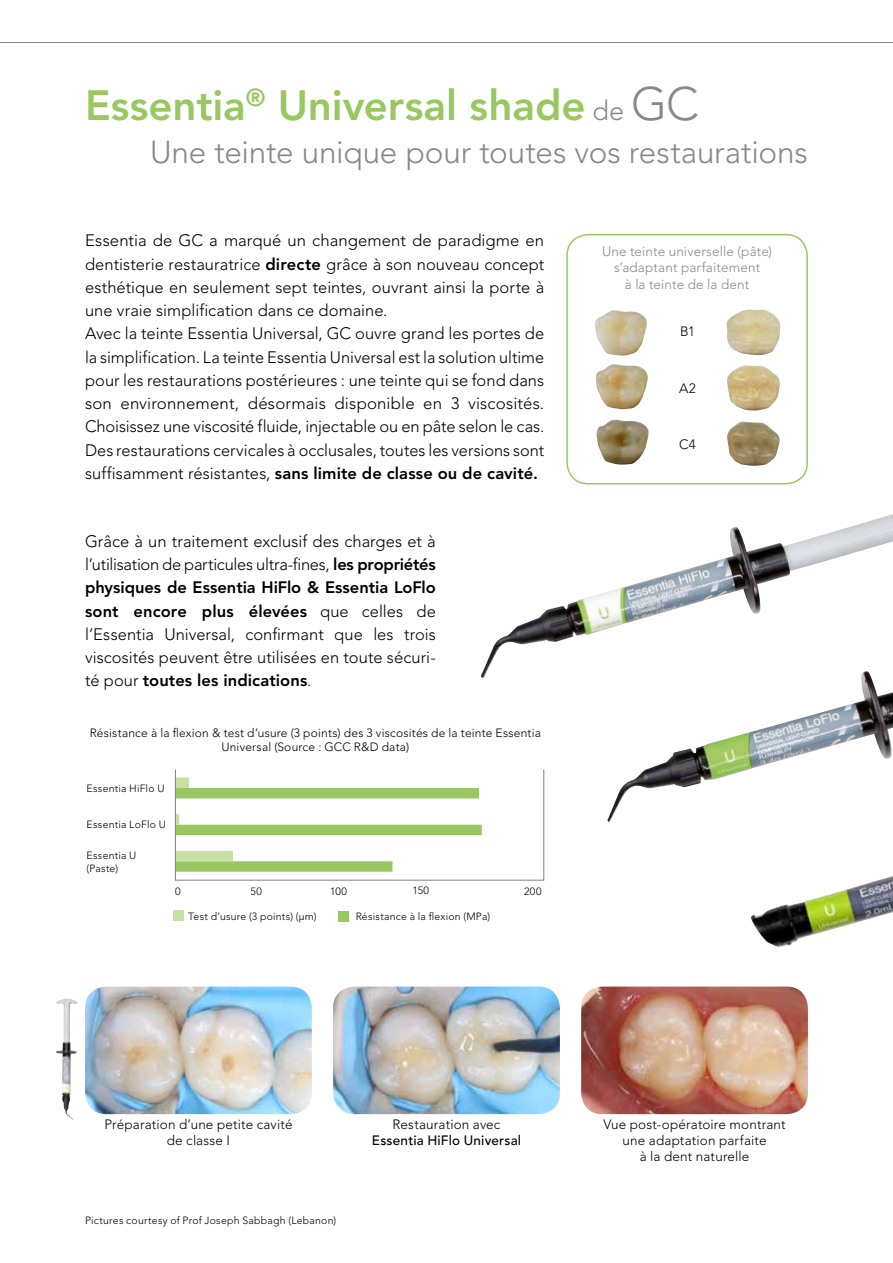
<style>
.page{position:relative;width:893px;height:1263px;background:#fff}
.page>*{position:absolute;margin:0;border:0;box-sizing:border-box;transform-origin:0 0}
.t1{font:800 42px "Avenir LT Std";color:#99c862}
.t2{font:300 31.5px "Avenir LT Std";letter-spacing:-.005em;color:#878988}
.t3{font:300 16.5px/23.2px "Avenir LT Std";color:#000;text-align:justify}
.t4{font:300 13.5px/16.2px "Avenir LT Std";letter-spacing:.01em;color:#000;text-align:center}
.t5{font:300 13.5px/16.2px "Avenir LT Std";letter-spacing:.01em;color:#878988;text-align:center}
.t6{font:500 13.5px "Avenir LT Std";letter-spacing:.015em;color:#000}
.t7{font:300 12px/14.4px "Avenir LT Std";letter-spacing:.015em;color:#000;text-align:center}
.t8{font:300 10.5px/12.6px "Avenir LT Std";letter-spacing:.02em;color:#000}
.s1{font-weight:300;font-size:27px;color:#878988}
.s2{font-weight:300;font-size:46.5px;color:#878988}
.s3{font-weight:800}
</style>
<div class="page">
<img style="left:85px;top:986px;width:227px;height:128px">
<img style="left:333px;top:986px;width:227px;height:128px">
<img style="left:581px;top:986px;width:227px;height:128px">
<img style="left:56px;top:999px;width:22px;height:121px">
<svg style="left:177px;top:777px;width:305px;height:95px"></svg>
<div style="left:175px;top:769px;width:369px;height:112px;border:1px solid #878988"></div>
<img style="left:481px;top:514px;width:412px;height:164px">
<img style="left:608px;top:671px;width:285px;height:151px">
<img style="left:751px;top:876px;width:142px;height:71px">
<div style="left:338px;top:911px;width:11px;height:11px;background:#99c862"></div>
<div style="left:566px;top:234px;width:242px;height:250px;border:2px solid #99c862;border-radius:21px"></div>
<img style="left:726px;top:309px;width:54px;height:47px">
<img style="left:727px;top:365px;width:53px;height:46px">
<img style="left:727px;top:422px;width:53px;height:44px">
<img style="left:595px;top:310px;width:52px;height:46px">
<img style="left:596px;top:364px;width:52px;height:45px">
<img style="left:596px;top:420px;width:53px;height:45px">
<div style="left:173px;top:910px;width:11px;height:10px;background:#c5dfa5"></div>
<svg style="left:0;top:42px;width:893px;height:1px"></svg>
<h1 class="t1" style="left:85px;top:81px;width:615px">Essentia<sup>®</sup> Universal shade <span class="s1">de</span> <span class="s2">GC</span></h1>
<h2 class="t2" style="left:150px;top:134px;width:659px">Une teinte unique pour toutes vos restaurations</h2>
<p class="t3" style="left:85px;top:229px;width:461px;text-align:left">Essentia de GC a marqué un changement de paradigme en dentisterie restauratrice <span class="s3">directe</span> grâce à son nouveau concept esthétique en seulement sept teintes, ouvrant ainsi la porte à une vraie simplification dans ce domaine.<br>Avec la teinte Essentia Universal, GC ouvre grand les portes de la simplification. La teinte Essentia Universal est la solution ultime pour les restaurations postérieures : une teinte qui se fond dans son environnement, désormais disponible en 3 viscosités.<br>Choisissez une viscosité fluide, injectable ou en pâte selon le cas.<br>Des restaurations cervicales à occlusales, toutes les versions sont suffisamment résistantes, <span class="s3">sans limite de classe ou de cavité.</span></p>
<p class="t3" style="left:85px;top:530px;width:352px">Grâce à un traitement exclusif des charges et à l’utilisation de particules ultra-fines, <span class="s3">les propriétés physiques de Essentia HiFlo &amp; Essentia LoFlo sont encore plus élevées</span> que celles de l’Essentia Universal, confirmant que les trois viscosités peuvent être utilisées en toute sécuri&shy;té pour <span class="s3">toutes les indications</span>.</p>
<p class="t7" style="left:90px;top:726px;width:453px">Résistance à la flexion &amp; test d’usure (3 points) des 3 viscosités de la teinte Essentia<br>Universal (Source : GCC R&amp;D data)</p>
<p class="t8" style="left:86px;top:782px;width:80px">Essentia HiFlo U</p>
<p class="t8" style="left:86px;top:818px;width:81px">Essentia LoFlo U</p>
<p class="t8" style="left:86px;top:849px;width:52px">Essentia U (Paste)</p>
<p class="t8" style="left:188px;top:910px;width:130px">Test d’usure (3 points) (µm)</p>
<p class="t8" style="left:356px;top:910px;width:136px">Résistance à la flexion (MPa)</p>
<p class="t8" style="left:175px;top:885px;width:7px">0</p>
<p class="t8" style="left:251px;top:885px;width:13px">50</p>
<p class="t8" style="left:330px;top:885px;width:18px">100</p>
<p class="t8" style="left:413px;top:884px;width:18px">150</p>
<p class="t8" style="left:524px;top:885px;width:19px">200</p>
<p class="t5" style="left:602px;top:243px;width:172px">Une teinte universelle (pâte) s’adaptant parfaitement<br>à la teinte de la dent</p>
<p class="t4" style="left:680px;top:324px;width:17px">B1</p>
<p class="t4" style="left:679px;top:380px;width:18px">A2</p>
<p class="t4" style="left:679px;top:436px;width:18px">C4</p>
<p class="t4" style="left:104px;top:1116px;width:190px">Préparation d’une petite cavité de classe I</p>
<p class="t4" style="left:392px;top:1116px;width:109px">Restauration avec</p>
<p class="t6" style="left:372px;top:1132px;width:151px">Essentia HiFlo Universal</p>
<p class="t8" style="left:85px;top:1214px;width:253px">Pictures courtesy of Prof Joseph Sabbagh (Lebanon)</p>
<p class="t4" style="left:603px;top:1116px;width:184px">Vue post-opératoire montrant une adaptation parfaite<br>à la dent naturelle</p>
</div>
